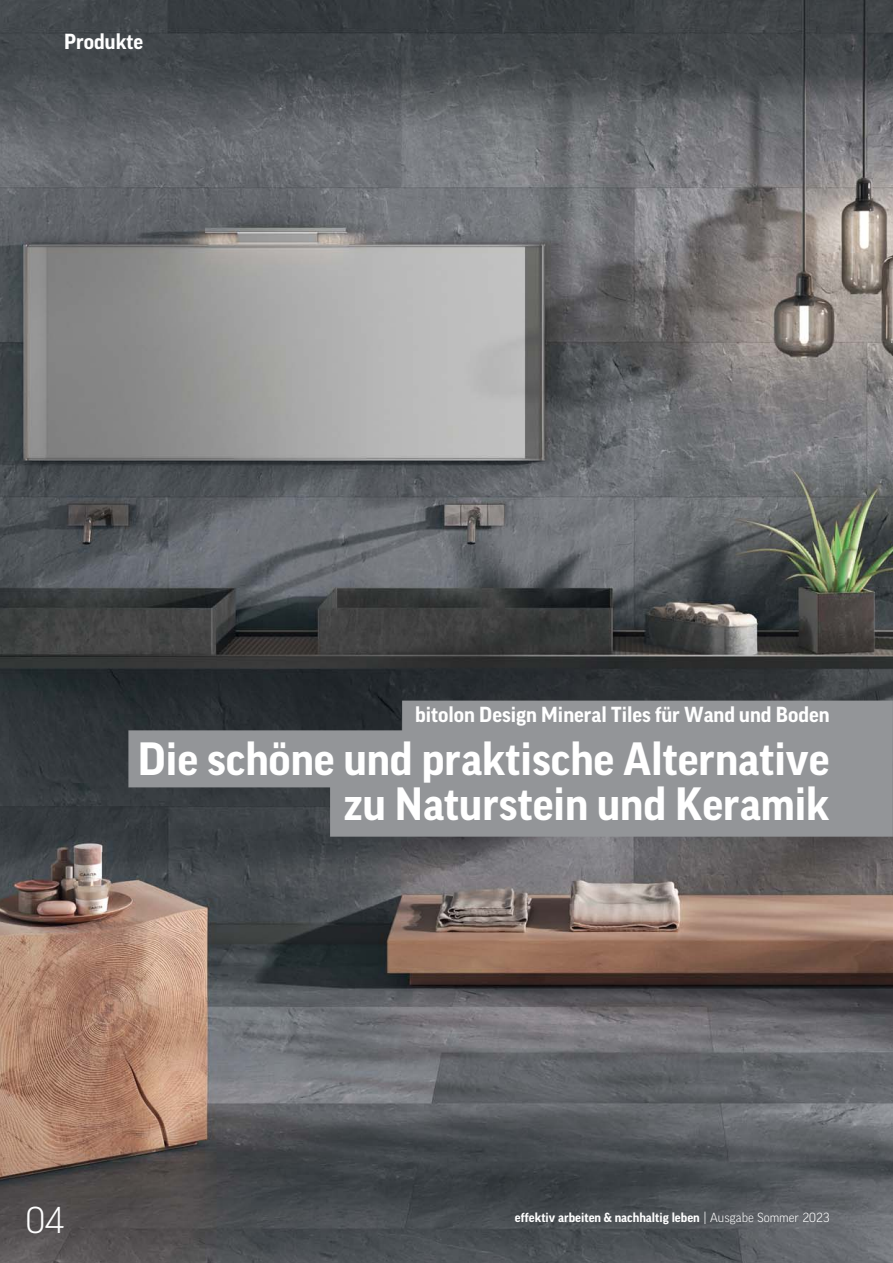
<style>
.page{position:relative;width:893px;height:1263px;background:#fff}
.page>*{position:absolute;margin:0;border:0;box-sizing:border-box;transform-origin:0 0}
.t1{font:700 45px/45px "FF Good Pro";color:#fff;text-align:right}
.t2{font:300 36px "FF Good Pro";color:#fff}
.t3{font:700 21px "FF Good Pro";color:#fff}
.t4{font:700 12.75px "FF Good Pro";color:#fff}
.s1{font-weight:300}
</style>
<div class="page">
<img style="left:0;top:0;width:893px;height:1263px">
<svg style="left:128px;top:701px;width:765px;height:136px;background:#818487"></svg>
<p class="t3" style="left:64px;top:34px;width:81px">Produkte</p>
<p class="t3" style="left:415px;top:706px;width:416px">bitolon Design Mineral Tiles für Wand und Boden</p>
<p class="t1" style="left:138px;top:739px;width:693px">Die schöne und praktische Alternative zu Naturstein und Keramik</p>
<p class="t2" style="left:26px;top:1206px;width:40px">04</p>
<p class="t4" style="left:515px;top:1213px;width:316px">effektiv arbeiten &amp; nachhaltig leben <span class="s1">| Ausgabe Sommer 2023</span></p>
</div>
